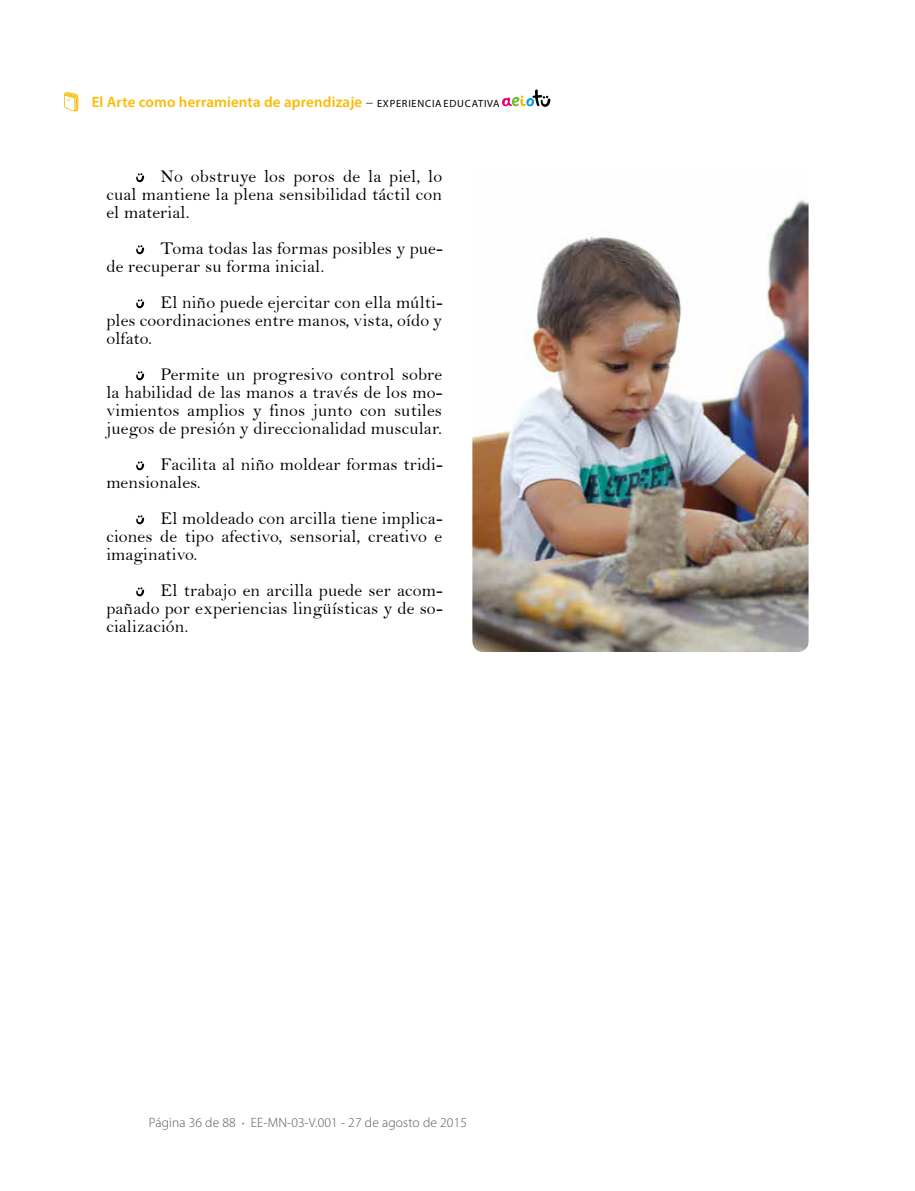
<style>
.page{position:relative;width:915px;height:1191px;background:#fff}
.page>*{position:absolute;margin:0;border:0;box-sizing:border-box;transform-origin:0 0}
.t1{font:18px/18px "Bell";letter-spacing:.01em;color:#000;text-align:justify}
.t2{font:600 15px "Myriad Pro";letter-spacing:.01em;color:#fbba00}
.t3{font:300 13.5px "Myriad Pro";letter-spacing:.01em;color:#575756}
.s1{font-weight:300;color:#000}
.s2{font-weight:300;font-size:10.5px;color:#000}
.s3{font-size:9px}
</style>
<div class="page">
<svg style="left:502px;top:89px;width:48px;height:18px"></svg>
<svg style="left:64px;top:92px;width:14px;height:19px"></svg>
<svg style="left:136px;top:173px;width:8px;height:9px"></svg>
<svg style="left:136px;top:245px;width:8px;height:9px"></svg>
<svg style="left:136px;top:299px;width:8px;height:9px"></svg>
<svg style="left:136px;top:371px;width:8px;height:9px"></svg>
<svg style="left:136px;top:461px;width:8px;height:9px"></svg>
<svg style="left:136px;top:515px;width:8px;height:9px"></svg>
<svg style="left:136px;top:587px;width:8px;height:9px"></svg>
<img style="left:472px;top:200px;width:336px;height:452px">
<p class="t2" style="left:92px;top:92px;width:409px">El Arte como herramienta de aprendizaje <span class="s1">–</span> <span class="s2">EXPERIENCIA EDUCATIVA</span></p>
<p class="t1" style="left:106px;top:167px;width:337px;text-indent:54px">No obstruye los poros de la piel, lo cual mantiene la plena sensibilidad táctil con el material.</p>
<p class="t1" style="left:106px;top:239px;width:337px;text-indent:54px">Toma todas las formas posibles y pue&shy;de recuperar su forma inicial.</p>
<p class="t1" style="left:106px;top:293px;width:337px;text-indent:54px">El niño puede ejercitar con ella múlti&shy;ples coordinaciones entre manos, vista, oído y olfato.</p>
<p class="t1" style="left:106px;top:365px;width:337px;text-indent:54px">Permite un progresivo control sobre la habilidad de las manos a través de los mo&shy;vimientos amplios y finos junto con sutiles juegos de presión y direccionalidad muscular.</p>
<p class="t1" style="left:106px;top:455px;width:337px;text-indent:54px">Facilita al niño moldear formas tridi&shy;mensionales.</p>
<p class="t1" style="left:106px;top:509px;width:337px;text-indent:54px">El moldeado con arcilla tiene implica&shy;ciones de tipo afectivo, sensorial, creativo e imaginativo.</p>
<p class="t1" style="left:106px;top:581px;width:337px;text-indent:54px">El trabajo en arcilla puede ser acom&shy;pañado por experiencias lingüísticas y de so&shy;cialización.</p>
<p class="t3" style="left:149px;top:1114px;width:319px">Página 36 de 88 <span class="s3">•</span> EE-MN-03-V.001 - 27 de agosto de 2015</p>
</div>
